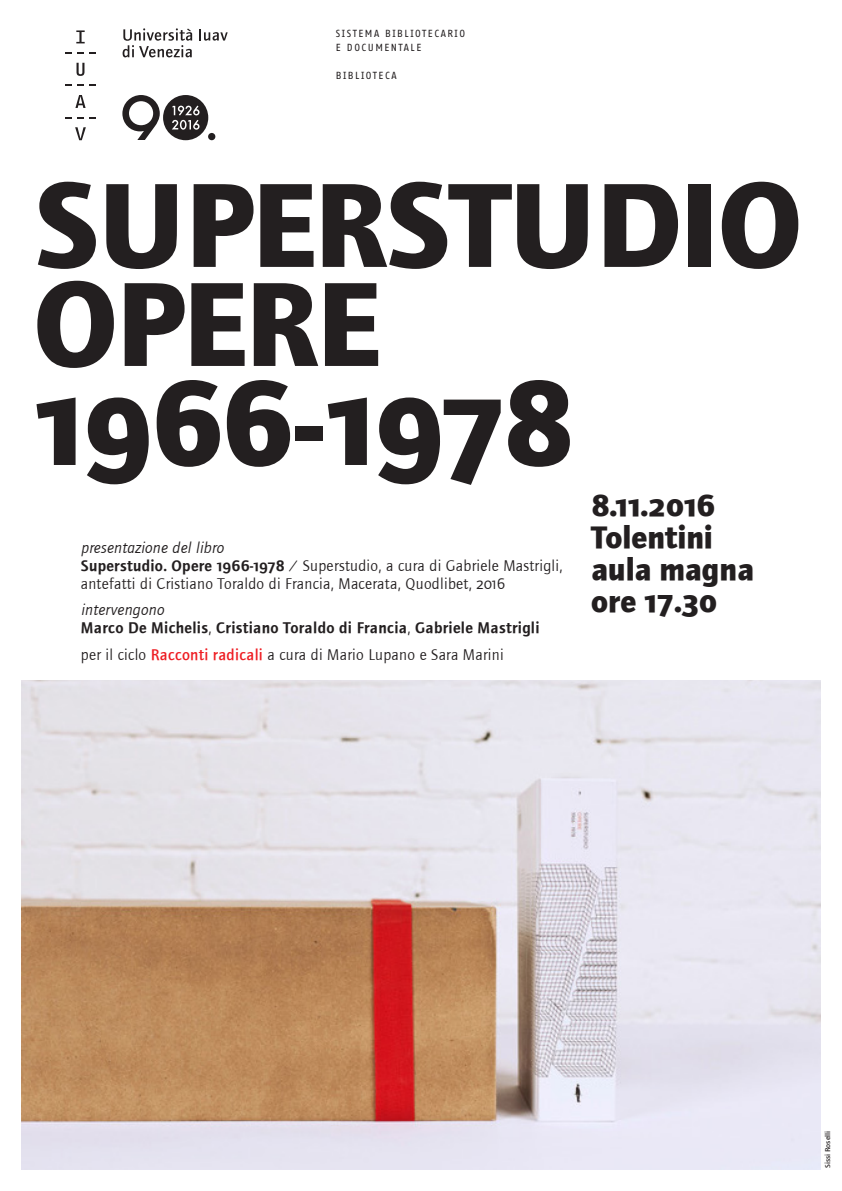
<style>
.page{position:relative;width:842px;height:1191px;background:#fff}
.page>*{position:absolute;margin:0;border:0;box-sizing:border-box;transform-origin:0 0}
.TITOLO{font:700 124px "Foundry Journal";letter-spacing:-.01em;color:#231f20}
.TITOLO-2{font:700 124px "Foundry Journal Sc";letter-spacing:-.01em;color:#231f20}
.SOTTOTITOLO___INFO{font:700 32px "Foundry Journal";color:#231f20}
.SOTTOTITOLO___INFO-2{font:700 32px "Foundry Journal Sc";color:#231f20}
.TESTO_piccolo{font:16px/18px "Foundry Journal";letter-spacing:.02em;color:#231f20}
.TESTO_piccolo-2{font:16px "Foundry Journal Demi";letter-spacing:.02em;color:#231f20}
.TESTO_piccolo-3{font:italic 16px "Foundry Journal";letter-spacing:.02em;color:#231f20}
.INTESTAZIONE_minusco{font:10px "Fago Office Sans";letter-spacing:.15em;color:#231f20}
.t1{font:500 7.3px "Foundry Journal";color:#231f20;scale:1.11 1}
.s1{font-family:"Foundry Journal"}
.s2{font-family:"Foundry Journal Demi"}
.s3{font-family:"Foundry Journal Sc Demi"}
.s4{font-family:"Foundry Journal Sc"}
.s5{font-weight:500;color:#ee1d23}
</style>
<div class="page">
<svg style="left:76px;top:30px;width:9px;height:13px"></svg>
<svg style="left:65px;top:52px;width:6px;height:2px"></svg>
<svg style="left:77px;top:52px;width:7px;height:2px"></svg>
<svg style="left:90px;top:52px;width:6px;height:2px"></svg>
<svg style="left:77px;top:63px;width:7px;height:13px"></svg>
<svg style="left:65px;top:84px;width:6px;height:2px"></svg>
<svg style="left:77px;top:84px;width:7px;height:2px"></svg>
<svg style="left:90px;top:84px;width:6px;height:2px"></svg>
<svg style="left:75px;top:95px;width:11px;height:13px"></svg>
<svg style="left:65px;top:117px;width:6px;height:2px"></svg>
<svg style="left:77px;top:117px;width:7px;height:2px"></svg>
<svg style="left:90px;top:117px;width:6px;height:2px"></svg>
<svg style="left:75px;top:127px;width:11px;height:13px"></svg>
<svg style="left:199px;top:29px;width:29px;height:12px"></svg>
<svg style="left:123px;top:28px;width:69px;height:29px"></svg>
<svg style="left:122px;top:95px;width:86px;height:45px"></svg>
<div style="left:208px;top:133px;width:7px;height:7px;background:#231f20;border-radius:50%"></div>
<img style="left:21px;top:680px;width:800px;height:489px">
<p class="INTESTAZIONE_minusco" style="left:336px;top:28px;width:131px">SISTEMA BIBLIOTECARIO</p>
<p class="INTESTAZIONE_minusco" style="left:336px;top:42px;width:87px">E DOCUMENTALE</p>
<p class="INTESTAZIONE_minusco" style="left:336px;top:70px;width:62px">BIBLIOTECA</p>
<p class="TITOLO" style="left:34px;top:152px;width:769px">SUPERSTUDIO</p>
<p class="TITOLO" style="left:34px;top:251px;width:347px">OPERE</p>
<p class="TITOLO-2" style="left:34px;top:350px;width:541px">1966<span class="s1">-</span>1978</p>
<p class="TESTO_piccolo-3" style="left:81px;top:539px;width:144px">presentazione del libro</p>
<p class="TESTO_piccolo" style="left:81px;top:557px;width:483px"><span class="s2">Superstudio. Opere</span> <span class="s3">1966</span><span class="s2">-</span><span class="s3">1978</span> / Superstudio, a cura di Gabriele Mastrigli, antefatti di Cristiano Toraldo di Francia, Macerata, Quodlibet, <span class="s4">2016</span></p>
<p class="TESTO_piccolo-3" style="left:81px;top:601px;width:85px">intervengono</p>
<p class="TESTO_piccolo-2" style="left:81px;top:619px;width:460px">Marco De Michelis<span class="s1">,</span> Cristiano Toraldo di Francia<span class="s1">,</span> Gabriele Mastrigli</p>
<p class="TESTO_piccolo" style="left:81px;top:646px;width:424px">per il ciclo <span class="s5">Racconti radicali</span> a cura di Mario Lupano e Sara Marini</p>
<p class="SOTTOTITOLO___INFO-2" style="left:591px;top:486px;width:125px">8.11.2016</p>
<p class="SOTTOTITOLO___INFO" style="left:591px;top:518px;width:123px">Tolentini</p>
<p class="SOTTOTITOLO___INFO" style="left:591px;top:550px;width:164px">aula magna</p>
<p class="SOTTOTITOLO___INFO-2" style="left:591px;top:582px;width:127px"><span class="s1">ore</span> 17.30</p>
<p class="t1" style="left:823px;top:1168px;width:35px;rotate:-90deg">Sissi Roselli</p>
</div>
